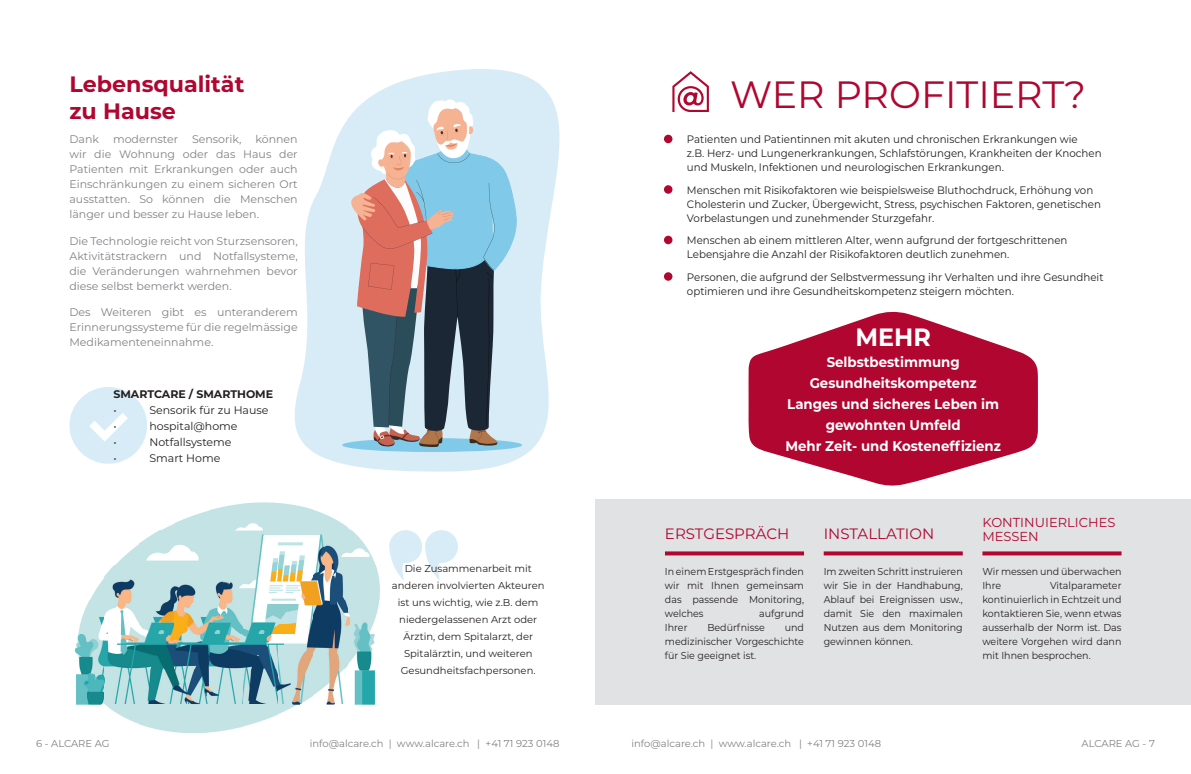
<style>
.page{position:relative;width:1191px;height:774px;background:#fff}
.page>*{position:absolute;margin:0;border:0;box-sizing:border-box;transform-origin:0 0}
.t1{font:38px "Montserrat";color:#b00630}
.t2{font:700 25px "Montserrat";color:#fff;scale:.95 1}
.t3{font:700 22.3px/26.7px "Montserrat";color:#b00630}
.t4{font:15px "Montserrat";color:#b00630}
.t5{font:700 14px/21px "Montserrat";color:#fff;text-align:center;scale:.95 1}
.t6{font:13px/14px "Montserrat";color:#b00630}
.t7{font:11px/15px "Montserrat";color:#808285;text-align:justify}
.t8{font:11px "Montserrat";color:#231f20}
.t9{font:700 11px "Montserrat";color:#231f20}
.t10{font:10.8px/14px "Montserrat";color:#231f20;scale:.95 1}
.t11{font:10px/14px "Montserrat";color:#231f20;text-align:justify;scale:.95 1}
.t12{font:10px/17px "Montserrat";color:#231f20;text-align:center}
.t13{font:10px "Montserrat";color:#808285}
</style>
<div class="page">
<img style="left:74px;top:502px;width:306px;height:231px">
<svg style="left:294px;top:69px;width:266px;height:403px;fill:#d8ecf7"></svg>
<div style="left:342px;top:438px;width:180px;height:14px;background:#81c9e9;border-radius:50%"></div>
<svg style="left:351px;top:99px;width:167px;height:348px;background:#9ea5ae"></svg>
<svg style="left:389px;top:530px;width:69px;height:51px"></svg>
<div style="left:69px;top:387px;width:78px;height:77px;background:#d8ecf7;border-radius:50%"></div>
<svg style="left:89px;top:413px;width:39px;height:28px"></svg>
<div style="left:595px;top:499px;width:596px;height:205px;background:#e1e2e4"></div>
<svg style="left:748px;top:311px;width:290px;height:175px;fill:#b00630"></svg>
<svg style="left:672px;top:71px;width:37px;height:41px"></svg>
<div style="left:664px;top:135px;width:8px;height:8px;background:#b00630;border-radius:50%"></div>
<div style="left:664px;top:185px;width:8px;height:9px;background:#b00630;border-radius:50%"></div>
<div style="left:664px;top:236px;width:8px;height:8px;background:#b00630;border-radius:50%"></div>
<div style="left:664px;top:272px;width:8px;height:9px;background:#b00630;border-radius:50%"></div>
<svg style="left:665px;top:551px;width:139px;height:4px"></svg>
<svg style="left:823px;top:551px;width:139px;height:4px"></svg>
<svg style="left:982px;top:551px;width:139px;height:4px"></svg>
<h3 class="t3" style="left:69px;top:70px;width:176px">Lebensqualität zu Hause</h3>
<p class="t7" style="left:69px;top:132px;width:31px">Dank</p>
<p class="t7" style="left:113px;top:132px;width:67px">modernster</p>
<p class="t7" style="left:192px;top:132px;width:51px">Sensorik,</p>
<p class="t7" style="left:69px;top:132px;width:230px;text-indent:186px">können wir die Wohnung oder das Haus der Patienten mit Erkrankungen oder auch Einschränkungen zu einem sicheren Ort ausstatten. So können die Menschen länger und besser zu Hause leben.</p>
<p class="t7" style="left:69px;top:233px;width:230px">Die Technologie reicht von Sturzsensoren, Aktivitätstrackern und Notfallsysteme, die Veränderungen wahrnehmen bevor diese selbst bemerkt werden.</p>
<p class="t7" style="left:69px;top:304px;width:230px">Des Weiteren gibt es unteranderem Erinnerungssysteme für die regelmässige Medikamenteneinnahme.</p>
<p class="t9" style="left:113px;top:386px;width:161px">SMARTCARE / SMARTHOME</p>
<p class="t8" style="left:113px;top:402px;width:5px">•</p>
<p class="t8" style="left:149px;top:402px;width:121px">Sensorik für zu Hause</p>
<p class="t8" style="left:113px;top:418px;width:5px">•</p>
<p class="t8" style="left:149px;top:418px;width:90px">hospital@home</p>
<p class="t8" style="left:113px;top:434px;width:5px">•</p>
<p class="t8" style="left:149px;top:434px;width:84px">Notfallsysteme</p>
<p class="t8" style="left:113px;top:450px;width:5px">•</p>
<p class="t8" style="left:149px;top:450px;width:73px">Smart Home</p>
<p class="t12" style="left:392px;top:559px;width:154px">Die Zusammenarbeit mit anderen involvierten Akteuren ist uns wichtig, wie z.B. dem niedergelassenen Arzt oder<br>Ärztin, dem Spitalarzt, der<br>Spitalärztin, und weiteren<br>Gesundheitsfachpersonen.</p>
<h1 class="t1" style="left:730px;top:68px;width:357px">WER PROFITIERT?</h1>
<p class="t10" style="left:687px;top:132px;width:438px">Patienten und Patientinnen mit akuten und chronischen Erkrankungen wie<br>z.B. Herz- und Lungenerkrankungen, Schlafstörungen, Krankheiten der Knochen und Muskeln, Infektionen und neurologischen Erkrankungen.</p>
<p class="t10" style="left:687px;top:182px;width:437px">Menschen mit Risikofaktoren wie beispielsweise Bluthochdruck, Erhöhung von<br>Cholesterin und Zucker, Übergewicht, Stress, psychischen Faktoren, genetischen<br>Vorbelastungen und zunehmender Sturzgefahr.</p>
<p class="t10" style="left:687px;top:233px;width:402px">Menschen ab einem mittleren Alter, wenn aufgrund der fortgeschrittenen<br>Lebensjahre die Anzahl der Risikofaktoren deutlich zunehmen.</p>
<p class="t10" style="left:687px;top:269px;width:440px">Personen, die aufgrund der Selbstvermessung ihr Verhalten und ihre Gesundheit optimieren und ihre Gesundheitskompetenz steigern möchten.</p>
<h2 class="t2" style="left:855px;top:319px;width:81px">MEHR</h2>
<p class="t5" style="left:785px;top:351px;width:228px">Selbstbestimmung<br>Gesundheitskompetenz<br>Langes und sicheres Leben im gewohnten Umfeld<br>Mehr Zeit- und Kosteneffizienz</p>
<h3 class="t4" style="left:665px;top:523px;width:126px">ERSTGESPRÄCH</h3>
<h3 class="t4" style="left:823px;top:523px;width:112px">INSTALLATION</h3>
<p class="t6" style="left:982px;top:515px;width:134px">KONTINUIERLICHES<br>MESSEN</p>
<p class="t11" style="left:665px;top:564px;width:148px">In einem Erstgespräch finden wir mit Ihnen gemeinsam das passende Monitoring, welches</p>
<p class="t11" style="left:823px;top:564px;width:148px">Im zweiten Schritt instruieren wir Sie in der Handhabung, Ablauf bei Ereignissen usw., damit Sie den maximalen Nutzen aus dem Monitoring gewinnen können.</p>
<p class="t11" style="left:982px;top:564px;width:148px">Wir messen und überwachen<br>Ihre</p>
<p class="t11" style="left:982px;top:578px;width:148px;text-indent:68px">Vitalparameter kontinuierlich in Echtzeit und kontaktieren Sie, wenn etwas ausserhalb der Norm ist. Das weitere Vorgehen wird dann mit Ihnen besprochen.</p>
<p class="t11" style="left:759px;top:606px;width:49px">aufgrund</p>
<p class="t11" style="left:665px;top:620px;width:25px">Ihrer</p>
<p class="t11" style="left:707px;top:620px;width:62px">Bedürfnisse</p>
<p class="t11" style="left:665px;top:620px;width:148px;text-indent:120px">und medizinischer Vorgeschichte für Sie geeignet ist.</p>
<p class="t13" style="left:36px;top:736px;width:75px">6 - ALCARE AG</p>
<p class="t13" style="left:310px;top:736px;width:251px">info@alcare.ch | www.alcare.ch | +41 71 923 0148</p>
<p class="t13" style="left:631px;top:736px;width:251px">info@alcare.ch | www.alcare.ch | +41 71 923 0148</p>
<p class="t13" style="left:1081px;top:736px;width:75px">ALCARE AG - 7</p>
</div>
